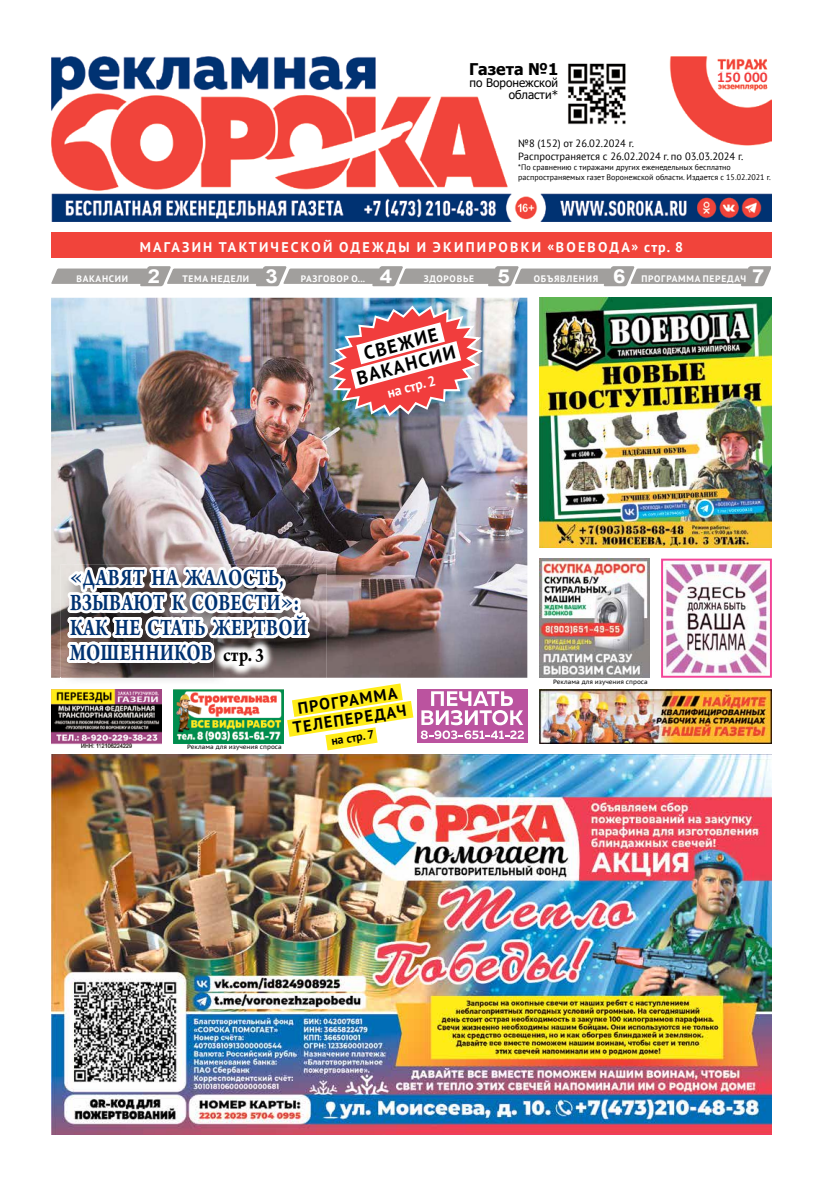
<style>
.page{position:relative;width:823px;height:1191px;background:#fff}
.page>*{position:absolute;margin:0;border:0;box-sizing:border-box;transform-origin:0 0}
.t1{font:700 25px/25px "Arno Pro";letter-spacing:.01em;color:#003271;scale:.76 1}
.t2{font:700 19.2px "Arial";color:#fff;scale:1.15 1}
.t3{font:700 18.9px/21.7px "PT Sans";color:#000;text-align:center}
.t4{font:700 16.1px "Tahoma";color:#000}
.t5{font:700 16px/18.4px "PT Sans";color:#000;text-align:center}
.t6{font:700 14px "PT Sans";letter-spacing:.16em;color:#fff}
.t7{font:700 13.9px "PT Sans";color:#fff}
.t8{font:700 13.2px "PT Sans Caption";color:#f13d3d}
.t9{font:11.9px/12px "Tahoma";color:#000;text-align:right}
.t10{font:700 11.8px "PT Sans";color:#000}
.t11{font:10.5px/12.4px "PT Sans";color:#000}
.t12{font:700 9.4px "PT Sans";letter-spacing:.08em;color:#fff}
.t13{font:8px/10.4px "PT Sans";color:#000}
.t14{font:6.2px "PT Sans Caption";color:#000}
.s1{font-family:"Arial";font-size:19.2px}
.s2{font-size:20.8px;color:#000}
</style>
<div class="page">
<img style="left:51px;top:57px;width:720px;height:164px">
<div style="left:715px;top:72px;width:53px;height:10px;background:#fff"></div>
<img style="left:51px;top:754px;width:720px;height:380px">
<img style="left:51px;top:190px;width:719px;height:734px">
<img style="left:538px;top:689px;width:233px;height:54px">
<img style="left:538px;top:558px;width:111px;height:120px">
<img style="left:173px;top:689px;width:111px;height:54px">
<img style="left:539px;top:298px;width:232px;height:249px">
<img style="left:663px;top:561px;width:105px;height:113px">
<div style="left:660px;top:558px;width:111px;height:119px;border:2px solid #f34497"></div>
<h3 class="t4" style="left:469px;top:58px;width:90px">Газета №1</h3>
<h3 class="t9" style="left:469px;top:77px;width:90px">по Воронежской области*</h3>
<h3 class="t8" style="left:716px;top:68px;width:52px">150 000</h3>
<h3 class="t11" style="left:518px;top:137px;width:226px">№8 (152) от 26.02.2024 г.<br>Распространяется с 26.02.2024 г. по 03.03.2024 г.</h3>
<p class="t13" style="left:518px;top:162px;width:254px">*По сравнению с тиражами других еженедельных бесплатно распространяемых газет Воронежской области. Издается с 15.02.2021 г.</p>
<h3 class="t6" style="left:140px;top:238px;width:544px">МАГАЗИН ТАКТИЧЕСКОЙ ОДЕЖДЫ И ЭКИПИРОВКИ «ВОЕВОДА» стр. 8</h3>
<p class="t12" style="left:76px;top:272px;width:85px">ВАКАНСИИ <span class="s1">2</span></p>
<h2 class="t2" style="left:265px;top:263px;width:12px">3</h2>
<h2 class="t2" style="left:379px;top:263px;width:12px">4</h2>
<h2 class="t2" style="left:497px;top:263px;width:12px">5</h2>
<h2 class="t2" style="left:612px;top:263px;width:12px">6</h2>
<p class="t12" style="left:182px;top:272px;width:68px">ТЕМА НЕДЕЛИ</p>
<p class="t12" style="left:300px;top:272px;width:66px">РАЗГОВОР О...</p>
<p class="t12" style="left:423px;top:272px;width:52px">ЗДОРОВЬЕ</p>
<p class="t12" style="left:533px;top:272px;width:66px">ОБЪЯВЛЕНИЯ</p>
<p class="t12" style="left:641px;top:272px;width:124px">ПРОГРАММА ПЕРЕДАЧ <span class="s1">7</span></p>
<h3 class="t3" style="left:348px;top:346px;width:103px;rotate:-15deg">СВЕЖИЕ<br>ВАКАНСИИ</h3>
<h3 class="t7" style="left:385px;top:384px;width:51px;rotate:-15deg">на стр. 2</h3>
<h1 class="t1" style="left:70px;top:566px;width:313px">«ДАВЯТ НА ЖАЛОСТЬ,<br>ВЗЫВАЮТ К СОВЕСТИ»:<br>КАК НЕ СТАТЬ ЖЕРТВОЙ<br>МОШЕННИКОВ <span class="s2">стр. 3</span></h1>
<p class="t14" style="left:187px;top:743px;width:96px">Реклама для изучения спроса</p>
<h3 class="t5" style="left:288px;top:700px;width:116px;rotate:-9deg">ПРОГРАММА<br>ТЕЛЕПЕРЕДАЧ</h3>
<h3 class="t10" style="left:330px;top:733px;width:45px;rotate:-9deg">на стр. 7</h3>
<p class="t14" style="left:553px;top:678px;width:96px">Реклама для изучения спроса</p>
</div>
